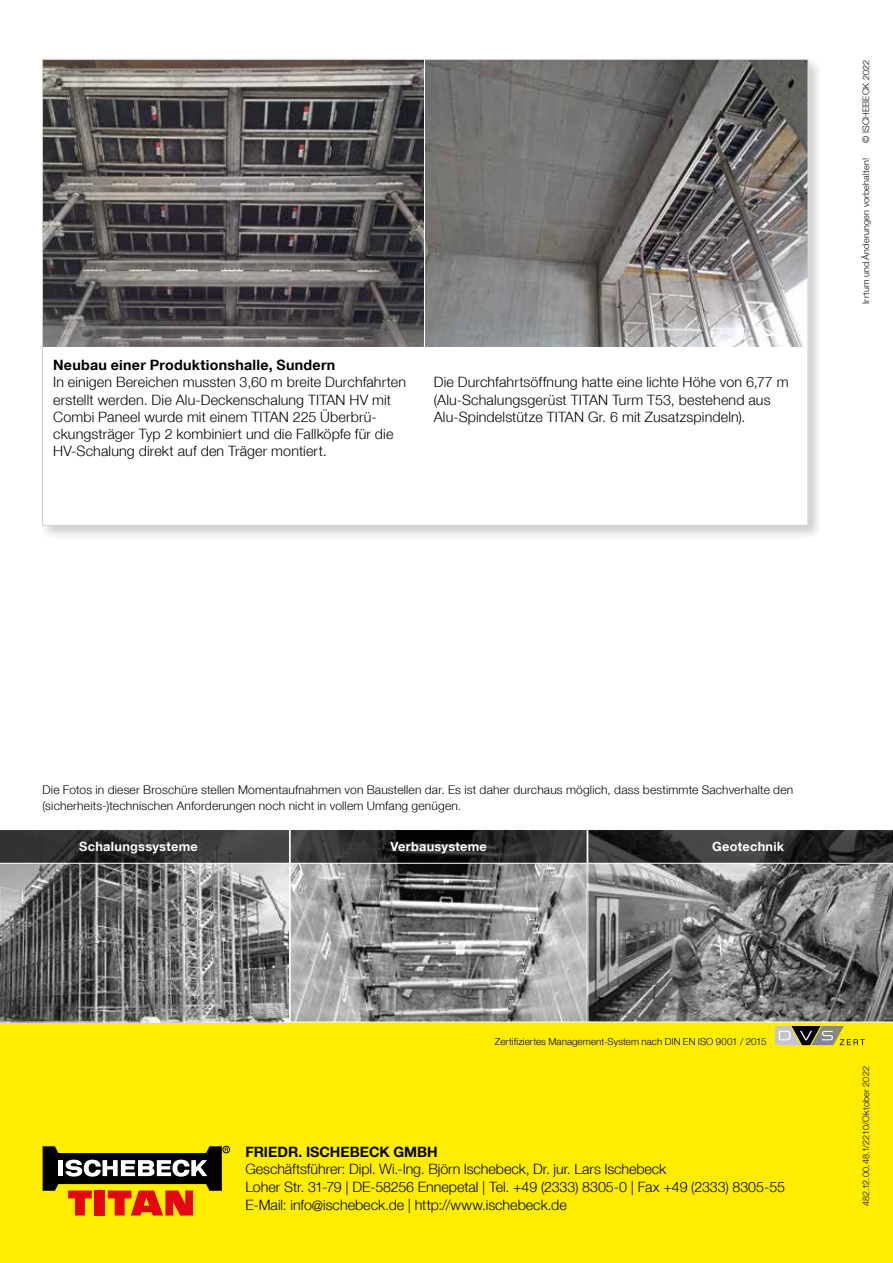
<style>
.page{position:relative;width:893px;height:1263px;background:#fff}
.page>*{position:absolute;margin:0;border:0;box-sizing:border-box;transform-origin:0 0}
.t1{font:300 14.25px/17.2px "Helvetica Neue";letter-spacing:.01em;color:#000}
.t2{font:700 14.25px "Helvetica Neue";letter-spacing:.015em;color:#000}
.t3{font:700 12.75px "Helvetica Neue";letter-spacing:.02em;color:#fff}
.t4{font:300 12px/16.5px "Helvetica Neue";letter-spacing:.015em;color:#000}
.t5{font:300 9.75px "Helvetica Neue";letter-spacing:.005em;color:#000}
.t6{font:300 9px "Helvetica Neue";letter-spacing:.025em;color:#000}
</style>
<div class="page">
<div style="left:39px;top:57px;width:785px;height:484px;background:#000;opacity:.2"></div>
<div style="left:42px;top:59px;width:766px;height:466px;background:#fff"></div>
<div style="left:0;top:1022px;width:893px;height:241px;background:#ffed00"></div>
<img style="left:292px;top:864px;width:293px;height:156px">
<div style="left:290px;top:829px;width:297px;height:193px;border:1px solid #fff"></div>
<svg style="left:775px;top:1026px;width:90px;height:19px"></svg>
<svg style="left:587px;top:864px;width:306px;height:158px;background:#7a7a7a"></svg>
<svg style="left:0;top:864px;width:289px;height:158px;background:#787878"></svg>
<img style="left:425px;top:61px;width:381px;height:286px">
<img style="left:44px;top:61px;width:379px;height:286px">
<div style="left:223px;top:1146px;width:7px;height:7px;border:1px solid #000;border-radius:50%"></div>
<svg style="left:43px;top:1146px;width:185px;height:69px"></svg>
<svg style="left:292px;top:831px;width:293px;height:31px;background:#292929"></svg>
<div style="left:290px;top:829px;width:297px;height:35px;border:1px solid #fff"></div>
<svg style="left:0;top:830px;width:289px;height:34px;background:#3c3c3c"></svg>
<svg style="left:587px;top:829px;width:306px;height:35px;background:#3c3c3c"></svg>
<p class="t2" style="left:53px;top:356px;width:284px">Neubau einer Produktionshalle, Sundern</p>
<p class="t1" style="left:53px;top:373px;width:354px">In einigen Bereichen mussten 3,60 m breite Durchfahrten erstellt werden. Die Alu-Deckenschalung TITAN HV mit Combi Paneel wurde mit einem TITAN 225 Überbrü&shy;ckungsträger Typ 2 kombiniert und die Fallköpfe für die HV-Schalung direkt auf den Träger montiert.</p>
<p class="t1" style="left:434px;top:373px;width:356px">Die Durchfahrtsöffnung hatte eine lichte Höhe von 6,77 m (Alu-Schalungsgerüst TITAN Turm T53, bestehend aus<br>Alu-Spindelstütze TITAN Gr. 6 mit Zusatzspindeln).</p>
<p class="t6" style="left:860px;top:143px;width:85px;rotate:-90deg">© ISCHEBECK 2022</p>
<p class="t6" style="left:860px;top:304px;width:147px;rotate:-90deg">Irrtum und Änderungen vorbehalten!</p>
<p class="t4" style="left:43px;top:781px;width:752px">Die Fotos in dieser Broschüre stellen Momentaufnahmen von Baustellen dar. Es ist daher durchaus möglich, dass bestimmte Sachverhalte den (sicherheits-)technischen Anforderungen noch nicht in vollem Umfang genügen.</p>
<p class="t3" style="left:79px;top:839px;width:120px">Schalungssysteme</p>
<p class="t3" style="left:390px;top:839px;width:98px">Verbausysteme</p>
<p class="t3" style="left:712px;top:839px;width:73px">Geotechnik</p>
<p class="t5" style="left:495px;top:1035px;width:273px">Zertifiziertes Management-System nach DIN EN ISO 9001 / 2015</p>
<p class="t2" style="left:245px;top:1143px;width:194px">FRIEDR. ISCHEBECK GMBH</p>
<p class="t1" style="left:245px;top:1160px;width:541px;line-height:17.7px">Geschäftsführer: Dipl. Wi.-Ing. Björn Ischebeck, Dr. jur. Lars Ischebeck<br>Loher Str. 31-79 | DE-58256 Ennepetal | Tel. +49 (2333) 8305-0 | Fax +49 (2333) 8305-55<br>E-Mail: info@ischebeck.de | http://www.ischebeck.de</p>
<p class="t6" style="left:860px;top:1206px;width:141px;rotate:-90deg">482.12.00.48.1/2210/Oktober 2022</p>
</div>
